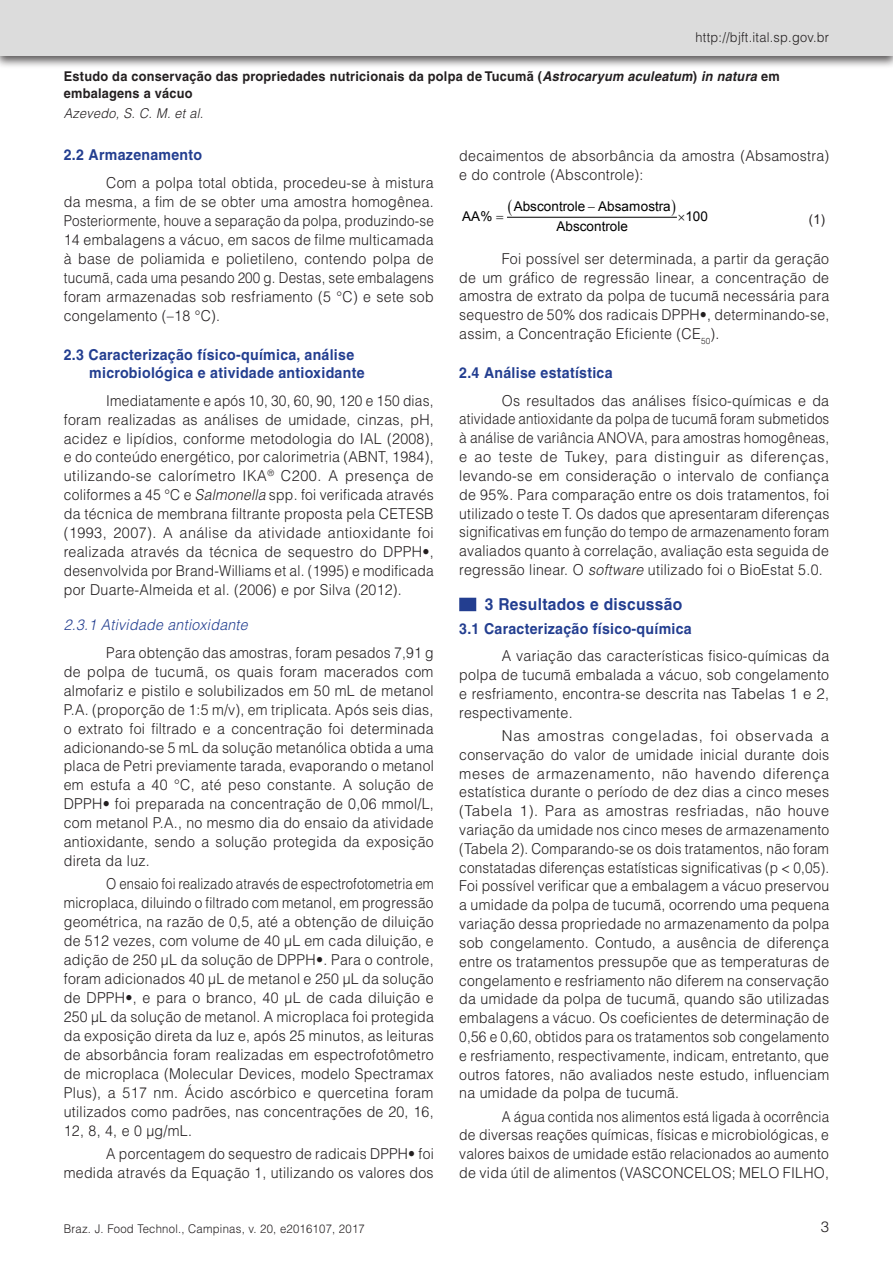
<style>
.page{position:relative;width:893px;height:1263px;background:#fff}
.page>*{position:absolute;margin:0;border:0;box-sizing:border-box;transform-origin:0 0}
.Heading1{font:700 16.5px "Helvetica";letter-spacing:.02em;color:#233e90;scale:.94 1}
.Paragraph{font:300 15px/18.8px "Helvetica";letter-spacing:.02em;color:#231f20;text-align:justify;scale:.94 1}
.Paragraph-2{font:300 15px/18.8px "Helvetica";letter-spacing:.02em;color:#231f20;text-align:justify}
.Paragraph-3{font:300 15px/18.9px "Helvetica";letter-spacing:.02em;color:#231f20;text-align:justify;scale:.87 1}
.Paragraph-4{font:300 15px/18.9px "Helvetica";letter-spacing:.02em;color:#231f20;text-align:justify;scale:.93 1}
.Paragraph-5{font:300 15px/18.9px "Helvetica";letter-spacing:.02em;color:#231f20;text-align:justify;scale:.91 1}
.Paragraph-6{font:300 15px/18.8px "Helvetica";letter-spacing:.02em;color:#231f20;text-align:justify;scale:.89 1}
.Heading2{font:700 15px/18.1px "Helvetica";letter-spacing:.02em;color:#233e90;scale:.94 1}
.Heading2Alt{font:700 15px "Helvetica";letter-spacing:.02em;color:#233e90;scale:.94 1}
.Heading3{font:italic 300 15px "Helvetica";letter-spacing:.02em;color:#233e90;scale:.94 1}
.t1{font:700 13.5px/16.2px "Helvetica";letter-spacing:.02em;color:#231f20;scale:.94 1}
.t2{font:13.5px "Arial";letter-spacing:.005em;color:#000}
.t3{font:300 13.5px "Helvetica";letter-spacing:.02em;color:#231f20;scale:.94 1}
.t4{font:italic 300 13.5px "Helvetica";letter-spacing:.02em;color:#231f20;scale:.94 1}
.Equation{font:13.5px "Arial";color:#231f20;scale:.94 1}
.t5{font:300 12px "Helvetica";letter-spacing:.02em;color:#231f20;scale:.94 1}
.s1{font-style:italic}
</style>
<div class="page">
<div style="left:0;top:0;width:893px;height:69px;background:#231f20;opacity:.75"></div>
<div style="left:0;top:0;width:893px;height:56px;background:#dcdcdc"></div>
<div style="left:459px;top:598px;width:17px;height:13px;background:#233e90"></div>
<hr style="left:507px;top:217px;width:169px;height:1px;background:#000">
<p class="t3" style="left:696px;top:29px;width:144px">http://bjft.ital.sp.gov.br</p>
<p class="t1" style="left:64px;top:68px;width:763px">Estudo da conservação das propriedades nutricionais da polpa de Tucumã (<span class="s1">Astrocaryum aculeatum</span>) <span class="s1">in natura</span> em embalagens a vácuo</p>
<p class="t4" style="left:64px;top:105px;width:150px">Azevedo, S. C. M. et al.</p>
<p class="Heading2" style="left:64px;top:146px;width:149px">2.2 Armazenamento</p>
<p class="Paragraph" style="left:64px;top:173px;width:395px;text-indent:43px">Com a polpa total obtida, procedeu-se à mistura da mesma, a fim de se obter uma amostra homogênea.<br>Posteriormente, houve a separação da polpa, produzindo-se 14 embalagens a vácuo, em sacos de filme multicamada à base de poliamida e polietileno, contendo polpa de tucumã, cada uma pesando 200 g. Destas, sete embalagens foram armazenadas sob resfriamento (5 °C) e sete sob congelamento (–18 °C).</p>
<p class="Heading2" style="left:89px;top:345px;width:294px;text-indent:-26px">2.3 Caracterização físico-química, análise microbiológica e atividade antioxidante</p>
<p class="Paragraph-5" style="left:64px;top:391px;width:408px;text-indent:43px">Imediatamente e após 10, 30, 60, 90, 120 e 150 dias, foram realizadas as análises de umidade, cinzas, pH, acidez e lipídios, conforme metodologia do IAL (2008), e do conteúdo energético, por calorimetria (ABNT, 1984), utilizando-se calorímetro IKA<sup>®</sup> C200. A presença de coliformes a 45 °C e <span class="s1">Salmonella</span> spp. foi verificada através da técnica de membrana filtrante proposta pela CETESB (1993, 2007). A análise da atividade antioxidante foi realizada através da técnica de sequestro do DPPH•, desenvolvida por Brand-Williams et al. (1995) e modificada por Duarte-Almeida et al. (2006) e por Silva (2012).</p>
<p class="Heading3" style="left:64px;top:616px;width:197px">2.3.1 Atividade antioxidante</p>
<p class="Paragraph-4" style="left:64px;top:643px;width:399px;text-indent:43px">Para obtenção das amostras, foram pesados 7,91 g de polpa de tucumã, os quais foram macerados com almofariz e pistilo e solubilizados em 50 mL de metanol P.A. (proporção de 1:5 m/v), em triplicata. Após seis dias, o extrato foi filtrado e a concentração foi determinada adicionando-se 5 mL da solução metanólica obtida a uma placa de Petri previamente tarada, evaporando o metanol em estufa a 40 °C, até peso constante. A solução de DPPH• foi preparada na concentração de 0,06 mmol/L, com metanol P.A., no mesmo dia do ensaio da atividade antioxidante, sendo a solução protegida da exposição direta da luz.</p>
<p class="Paragraph-3" style="left:64px;top:874px;width:427px;text-indent:43px">O ensaio foi realizado através de espectrofotometria em microplaca, diluindo o filtrado com metanol, em progressão geométrica, na razão de 0,5, até a obtenção de diluição de 512 vezes, com volume de 40 µL em cada diluição, e adição de 250 µL da solução de DPPH•. Para o controle, foram adicionados 40 µL de metanol e 250 µL da solução de DPPH•, e para o branco, 40 µL de cada diluição e 250 µL da solução de metanol. A microplaca foi protegida da exposição direta da luz e, após 25 minutos, as leituras de absorbância foram realizadas em espectrofotômetro de microplaca (Molecular Devices, modelo Spectramax Plus), a 517 nm. Ácido ascórbico e quercetina foram utilizados como padrões, nas concentrações de 20, 16, 12, 8, 4, e 0 µg/mL.</p>
<p class="Paragraph-4" style="left:64px;top:1144px;width:399px;text-align:right">A porcentagem do sequestro de radicais DPPH• foi medida através da Equação 1, utilizando os valores dos</p>
<p class="Paragraph" style="left:459px;top:146px;width:395px">decaimentos de absorbância da amostra (Absamostra) e do controle (Abscontrole):</p>
<p class="t2" style="left:514px;top:197px;width:159px">Abscontrole Absamostra</p>
<p class="t2" style="left:462px;top:207px;width:32px">AA%</p>
<p class="t2" style="left:685px;top:207px;width:24px">100</p>
<p class="t2" style="left:556px;top:218px;width:73px">Abscontrole</p>
<p class="Equation" style="left:809px;top:210px;width:19px">(1)</p>
<p class="Paragraph" style="left:459px;top:249px;width:395px;text-indent:43px">Foi possível ser determinada, a partir da geração de um gráfico de regressão linear, a concentração de amostra de extrato da polpa de tucumã necessária para sequestro de 50% dos radicais DPPH•, determinando-se, assim, a Concentração Eficiente (CE<sub>50</sub>).</p>
<p class="Heading2" style="left:459px;top:364px;width:165px">2.4 Análise estatística</p>
<p class="Paragraph" style="left:459px;top:391px;width:395px;text-indent:43px">Os resultados das análises físico-químicas e da atividade antioxidante da polpa de tucumã foram submetidos à análise de variância ANOVA, para amostras homogêneas, e ao teste de Tukey, para distinguir as diferenças, levando-se em consideração o intervalo de confiança de 95%. Para comparação entre os dois tratamentos, foi utilizado o teste T. Os dados que apresentaram diferenças significativas em função do tempo de armazenamento foram avaliados quanto à correlação, avaliação esta seguida de regressão linear. O <span class="s1">software</span> utilizado foi o BioEstat 5.0.</p>
<p class="Heading1" style="left:485px;top:594px;width:212px">3 Resultados e discussão</p>
<p class="Heading2Alt" style="left:459px;top:620px;width:249px">3.1 Caracterização físico-química</p>
<p class="Paragraph" style="left:459px;top:647px;width:395px;text-indent:43px">A variação das características fisico-químicas da polpa de tucumã embalada a vácuo, sob congelamento e resfriamento, encontra-se descrita nas Tabelas 1 e 2, respectivamente.</p>
<p class="Paragraph-2" style="left:459px;top:726px;width:372px;text-indent:43px">Nas amostras congeladas, foi observada a conservação do valor de umidade inicial durante dois meses de armazenamento, não havendo diferença estatística durante o período de dez dias a cinco meses (Tabela 1). Para as amostras resfriadas, não houve variação da umidade nos cinco meses de armazenamento (Tabela 2). Comparando-se os dois tratamentos, não foram constatadas diferenças estatísticas significativas (p &lt; 0,05).<br>Foi possível verificar que a embalagem a vácuo preservou a umidade da polpa de tucumã, ocorrendo uma pequena variação dessa propriedade no armazenamento da polpa sob congelamento. Contudo, a ausência de diferença entre os tratamentos pressupõe que as temperaturas de congelamento e resfriamento não diferem na conservação da umidade da polpa de tucumã, quando são utilizadas embalagens a vácuo. Os coeficientes de determinação de 0,56 e 0,60, obtidos para os tratamentos sob congelamento e resfriamento, respectivamente, indicam, entretanto, que outros fatores, não avaliados neste estudo, influenciam na umidade da polpa de tucumã.</p>
<p class="Paragraph-6" style="left:459px;top:1107px;width:417px;text-indent:43px">A água contida nos alimentos está ligada à ocorrência de diversas reações químicas, físicas e microbiológicas, e valores baixos de umidade estão relacionados ao aumento de vida útil de alimentos (VASCONCELOS; MELO FILHO,</p>
<p class="t5" style="left:64px;top:1221px;width:322px">Braz. J. Food Technol., Campinas, v. 20, e2016107, 2017</p>
<p class="Paragraph-2" style="left:821px;top:1217px;width:10px">3</p>
</div>
